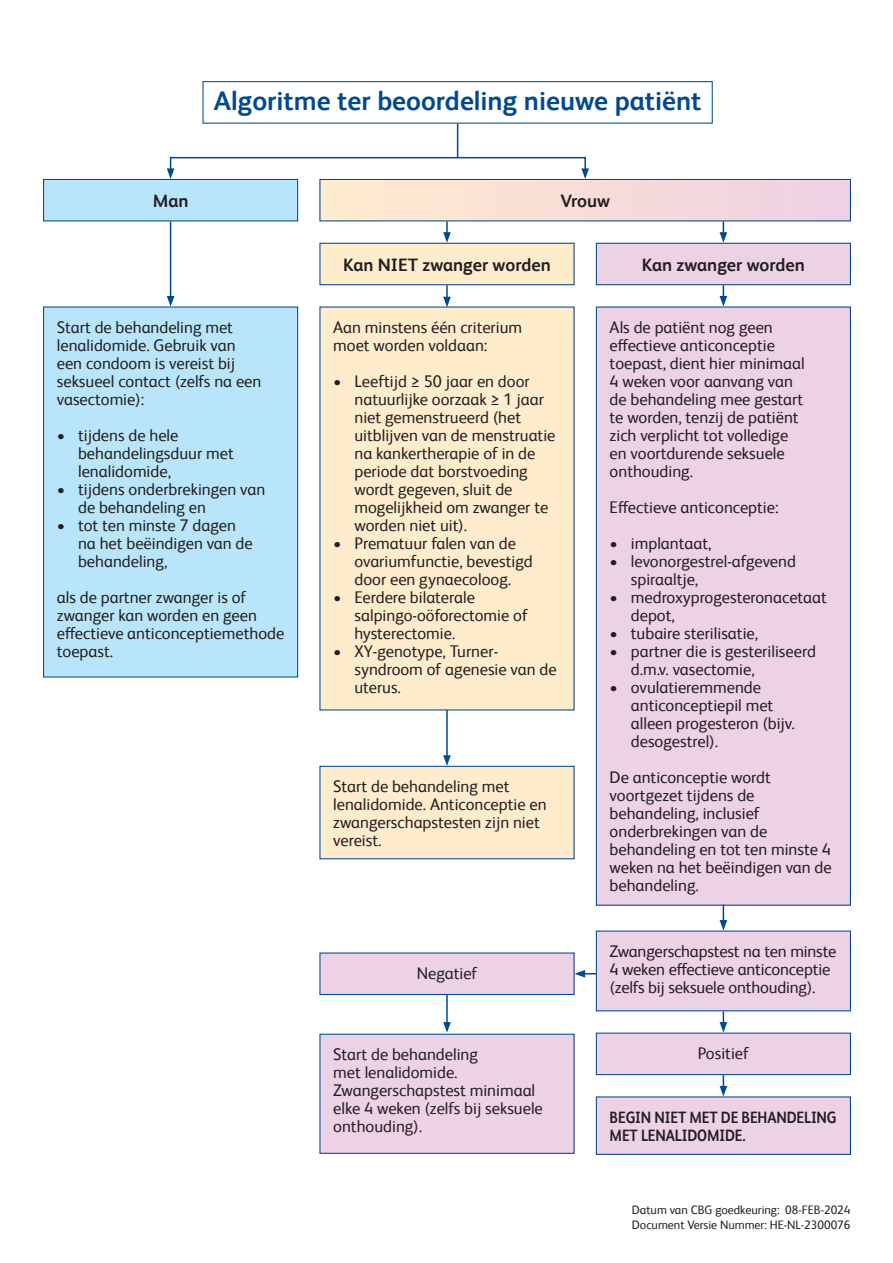
<style>
.page{position:relative;width:893px;height:1263px;background:#fff}
.page>*{position:absolute;margin:0;border:0;box-sizing:border-box;transform-origin:0 0}
.t1{font:700 27px "BMS Humanity";color:#014990}
.t2{font:700 18px "BMS Humanity";color:#231f20}
.t3{font:16.5px/18px "BMS Humanity";color:#231f20}
.t4{font:700 16.5px/18px "BMS Humanity";letter-spacing:-.01em;color:#231f20;scale:.87 1}
.t5{font:12px/14.4px "BMS Humanity";color:#231f20}
</style>
<div class="page">
<hr style="left:446px;top:702px;width:2px;height:55px;background:#014990">
<svg style="left:443px;top:755px;width:8px;height:11px"></svg>
<div style="left:44px;top:179px;width:254px;height:42px;background:#b9e5fa"></div>
<div style="left:43px;top:179px;width:255px;height:42px;border:1px solid #014990"></div>
<div style="left:202px;top:81px;width:511px;height:43px;border:1px solid #014990"></div>
<div style="left:44px;top:307px;width:254px;height:370px;background:#b9e5fa"></div>
<div style="left:43px;top:306px;width:255px;height:371px;border:1px solid #014990"></div>
<div style="left:320px;top:307px;width:254px;height:403px;background:#feeccd"></div>
<div style="left:320px;top:766px;width:254px;height:93px;background:#feeccd"></div>
<div style="left:319px;top:766px;width:256px;height:93px;border:1px solid #014990"></div>
<div style="left:596px;top:307px;width:254px;height:598px;background:#edd1e4"></div>
<div style="left:596px;top:306px;width:255px;height:600px;border:1px solid #014990"></div>
<div style="left:596px;top:931px;width:254px;height:80px;background:#edd1e4"></div>
<div style="left:320px;top:1034px;width:254px;height:119px;background:#edd1e4"></div>
<div style="left:319px;top:1034px;width:256px;height:120px;border:1px solid #014990"></div>
<div style="left:320px;top:953px;width:254px;height:41px;background:#edd1e4"></div>
<div style="left:319px;top:952px;width:256px;height:43px;border:1px solid #014990"></div>
<div style="left:596px;top:1033px;width:254px;height:41px;background:#edd1e4"></div>
<div style="left:596px;top:1032px;width:255px;height:43px;border:1px solid #014990"></div>
<div style="left:596px;top:1097px;width:254px;height:57px;background:#edd1e4"></div>
<div style="left:596px;top:1096px;width:255px;height:59px;border:1px solid #014990"></div>
<div style="left:320px;top:179px;width:530px;height:42px;background:linear-gradient(to right,#ffeccd,#edd0e3)"></div>
<div style="left:319px;top:179px;width:532px;height:42px;border:1px solid #014990"></div>
<div style="left:320px;top:243px;width:254px;height:42px;background:#feeccd"></div>
<div style="left:319px;top:243px;width:256px;height:42px;border:1px solid #014990"></div>
<div style="left:596px;top:243px;width:254px;height:42px;background:#edd1e4"></div>
<div style="left:596px;top:243px;width:255px;height:42px;border:1px solid #014990"></div>
<hr style="left:457px;top:124px;width:1px;height:34px;background:#014990">
<div style="left:170px;top:157px;width:416px;height:14px;border:2px solid #014990"></div>
<svg style="left:167px;top:168px;width:7px;height:11px"></svg>
<svg style="left:581px;top:168px;width:8px;height:11px"></svg>
<hr style="left:170px;top:221px;width:1px;height:77px;background:#014990">
<svg style="left:167px;top:296px;width:7px;height:10px"></svg>
<svg style="left:443px;top:221px;width:8px;height:22px"></svg>
<svg style="left:443px;top:285px;width:8px;height:22px"></svg>
<svg style="left:720px;top:221px;width:7px;height:22px"></svg>
<svg style="left:720px;top:285px;width:7px;height:21px"></svg>
<svg style="left:720px;top:905px;width:7px;height:25px"></svg>
<hr style="left:446px;top:995px;width:2px;height:29px;background:#014990">
<svg style="left:443px;top:1022px;width:8px;height:10px"></svg>
<svg style="left:720px;top:1011px;width:7px;height:21px"></svg>
<svg style="left:575px;top:970px;width:21px;height:7px"></svg>
<svg style="left:720px;top:1075px;width:7px;height:21px"></svg>
<h1 class="t1" style="left:214px;top:82px;width:489px">Algoritme ter beoordeling nieuwe patiënt</h1>
<p class="t2" style="left:153px;top:188px;width:37px">Man</p>
<p class="t2" style="left:560px;top:188px;width:51px">Vrouw</p>
<p class="t2" style="left:343px;top:252px;width:209px">Kan NIET zwanger worden</p>
<p class="t2" style="left:642px;top:252px;width:164px">Kan zwanger worden</p>
<p class="t3" style="left:57px;top:317px;width:206px">Start de behandeling met lenalidomide. Gebruik van een condoom is vereist bij seksueel contact (zelfs na een vasectomie):</p>
<p class="t3" style="left:78px;top:425px;width:157px;text-indent:-21px">• tijdens de hele behandelingsduur met lenalidomide,</p>
<p class="t3" style="left:78px;top:479px;width:189px;text-indent:-21px">• tijdens onderbrekingen van de behandeling en</p>
<p class="t3" style="left:78px;top:515px;width:176px;text-indent:-21px">• tot ten minste 7 dagen na het beëindigen van de behandeling,</p>
<p class="t3" style="left:57px;top:587px;width:229px">als de partner zwanger is of zwanger kan worden en geen effectieve anticonceptiemethode toepast.</p>
<p class="t3" style="left:333px;top:317px;width:190px">Aan minstens één criterium moet worden voldaan:</p>
<p class="t3" style="left:354px;top:371px;width:203px;text-indent:-21px">• Leeftijd ≥ 50 jaar en door natuurlijke oorzaak ≥ 1 jaar niet gemenstrueerd (het uitblijven van de menstruatie na kankertherapie of in de periode dat borstvoeding wordt gegeven, sluit de mogelijkheid om zwanger te worden niet uit).</p>
<p class="t3" style="left:354px;top:533px;width:180px;text-indent:-21px">• Prematuur falen van de ovariumfunctie, bevestigd door een gynaecoloog.</p>
<p class="t3" style="left:354px;top:587px;width:175px;text-indent:-21px">• Eerdere bilaterale salpingo-oöforectomie of hysterectomie.</p>
<p class="t3" style="left:354px;top:641px;width:204px;text-indent:-21px">• XY-genotype, Turner&shy;syndroom of agenesie van de uterus.</p>
<p class="t3" style="left:333px;top:776px;width:215px">Start de behandeling met lenalidomide. Anticonceptie en zwangerschapstesten zijn niet vereist.</p>
<p class="t3" style="left:417px;top:963px;width:62px">Negatief</p>
<p class="t3" style="left:333px;top:1044px;width:211px">Start de behandeling<br>met lenalidomide.<br>Zwangerschapstest minimaal elke 4 weken (zelfs bij seksuele onthouding).</p>
<p class="t3" style="left:610px;top:317px;width:197px">Als de patiënt nog geen effectieve anticonceptie toepast, dient hier minimaal<br>4 weken voor aanvang van de behandeling mee gestart te worden, tenzij de patiënt zich verplicht tot volledige en voortdurende seksuele onthouding.</p>
<p class="t3" style="left:610px;top:497px;width:170px">Effectieve anticonceptie:</p>
<p class="t3" style="left:610px;top:533px;width:103px">• implantaat,</p>
<p class="t3" style="left:631px;top:551px;width:167px;text-indent:-21px">• levonorgestrel-afgevend spiraaltje,</p>
<p class="t3" style="left:631px;top:587px;width:198px;text-indent:-21px">• medroxyprogesteronacetaat depot,</p>
<p class="t3" style="left:610px;top:623px;width:150px">• tubaire sterilisatie,</p>
<p class="t3" style="left:631px;top:641px;width:186px;text-indent:-21px">• partner die is gesteriliseerd d.m.v. vasectomie,</p>
<p class="t3" style="left:631px;top:677px;width:165px;text-indent:-21px">• ovulatieremmende anticonceptiepil met alleen progesteron (bijv. desogestrel).</p>
<p class="t3" style="left:610px;top:767px;width:224px">De anticonceptie wordt voortgezet tijdens de behandeling, inclusief onderbrekingen van de behandeling en tot ten minste 4 weken na het beëindigen van de behandeling.</p>
<p class="t3" style="left:610px;top:941px;width:228px">Zwangerschapstest na ten minste<br>4 weken effectieve anticonceptie (zelfs bij seksuele onthouding).</p>
<p class="t3" style="left:698px;top:1043px;width:52px">Positief</p>
<p class="t4" style="left:610px;top:1107px;width:262px">BEGIN NIET MET DE BEHANDELING<br>MET LENALIDOMIDE.</p>
<p class="t5" style="left:632px;top:1202px;width:220px">Datum van CBG goedkeuring: 08-FEB-2024<br>Document Versie Nummer: HE-NL-2300076</p>
</div>
